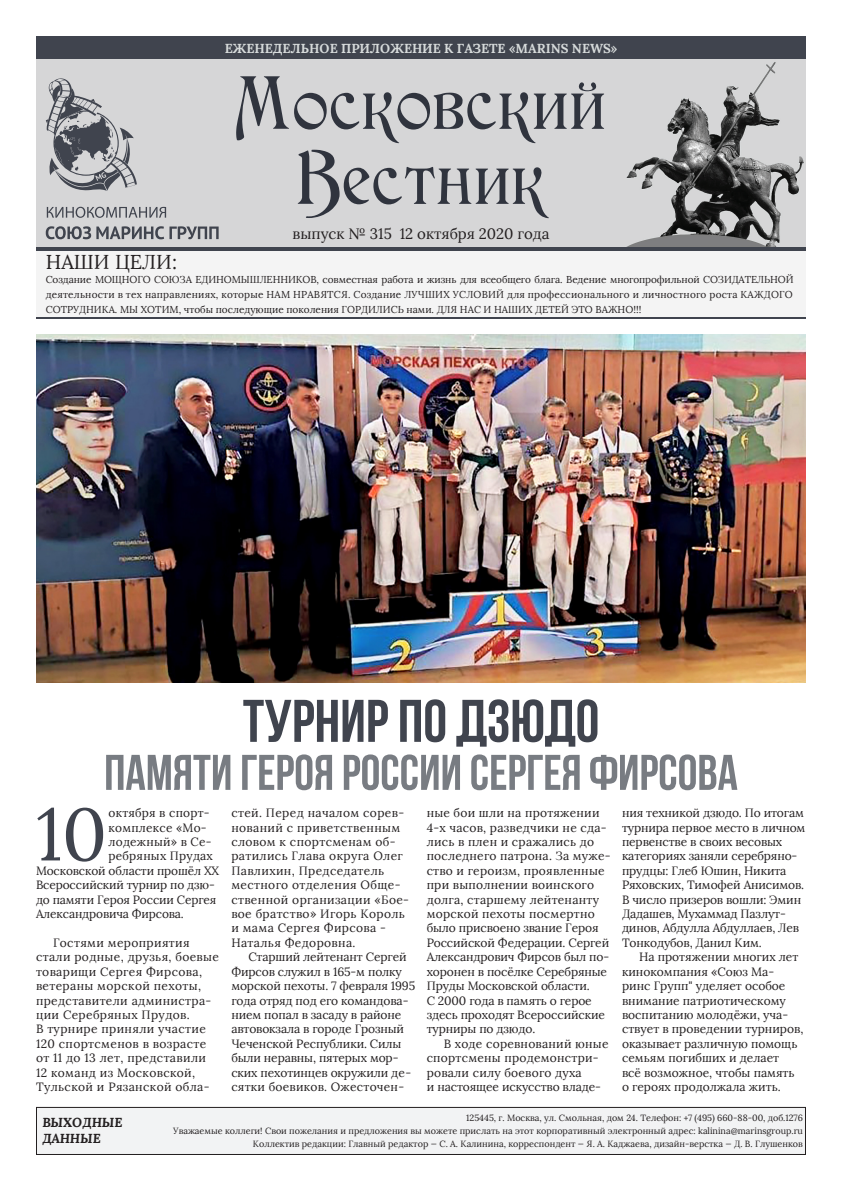
<style>
.page{position:relative;width:842px;height:1191px;background:#fff}
.page>*{position:absolute;margin:0;border:0;box-sizing:border-box;transform-origin:0 0}
.t1{font:73.7px "Lora";color:#40444e}
.t2{font:60px "Bebas Neue Cyrillic";color:#40444e}
.t3{font:55px "Medieval";letter-spacing:.02em;color:#30343e}
.t4{font:50px "Bebas Neue Cyrillic";color:#787c82}
.t5{font:20px "Lora";color:#231f20}
.t6{font:15px "Lora";color:#231f20}
.t7{font:700 13px "Lora";color:#d7dbdb}
.t8{font:italic 700 13px "Lora";color:#231f20}
.t9{font:12px/14.4px "Lora";color:#231f20}
.t10{font:12px/14.4px "Lora";letter-spacing:.03em;color:#231f20}
.t11{font:12px/14.4px "Lora";letter-spacing:.02em;color:#231f20}
.t12{font:10px/15px "Lora";color:#231f20}
.t13{font:9px "Lora";color:#231f20}
</style>
<div class="page">
<img style="left:36px;top:59px;width:770px;height:188px">
<div style="left:36px;top:36px;width:770px;height:23px;background:#40444e"></div>
<div style="left:36px;top:247px;width:770px;height:70px;background:#f4f4f4"></div>
<hr style="left:36px;top:317px;width:770px;height:2px;background:#40444e">
<hr style="left:36px;top:247px;width:770px;height:3px;background:#40444e">
<svg style="left:46px;top:226px;width:173px;height:13px;background:#939499"></svg>
<svg style="left:47px;top:207px;width:119px;height:11px"></svg>
<svg style="left:46px;top:78px;width:91px;height:113px;background:#a2a4a8"></svg>
<img style="left:36px;top:335px;width:770px;height:347px">
<div style="left:36px;top:1107px;width:769px;height:47px;background:#f2f3f4"></div>
<div style="left:36px;top:1107px;width:770px;height:48px;border:1px solid #231f20"></div>
<p class="t7" style="left:225px;top:40px;width:394px">ЕЖЕНЕДЕЛЬНОЕ ПРИЛОЖЕНИЕ К ГАЗЕТЕ «MARINS NEWS»</p>
<p class="t3" style="left:236px;top:63px;width:372px">Московский</p>
<p class="t3" style="left:297px;top:138px;width:249px">Вестник</p>
<p class="t6" style="left:293px;top:225px;width:258px">выпуск № 315 12 октября 2020 года</p>
<p class="t12" style="left:46px;top:272px;width:749px">Создание МОЩНОГО СОЮЗА ЕДИНОМЫШЛЕННИКОВ, совместная работа и жизнь для всеобщего блага. Ведение многопрофильной СОЗИДАТЕЛЬНОЙ деятельности в тех направлениях, которые НАМ НРАВЯТСЯ. Создание ЛУЧШИХ УСЛОВИЙ для профессионального и личностного роста КАЖДОГО</p>
<p class="t12" style="left:46px;top:302px;width:597px">СОТРУДНИКА. МЫ ХОТИМ, чтобы последующие поколения ГОРДИЛИСЬ нами. ДЛЯ НАС И НАШИХ ДЕТЕЙ ЭТО ВАЖНО!!!</p>
<p class="t5" style="left:46px;top:250px;width:133px">НАШИ ЦЕЛИ:</p>
<p class="t2" style="left:243px;top:688px;width:358px">ТУРНИР ПО ДЗЮДО</p>
<p class="t4" style="left:104px;top:745px;width:635px">ПАМЯТИ ГЕРОЯ РОССИИ СЕРГЕЯ ФИРСОВА</p>
<p class="t1" style="left:36px;top:789px;width:73px">10</p>
<p class="t11" style="left:109px;top:806px;width:103px">октября в спорт-</p>
<p class="t9" style="left:427px;top:806px;width:185px">ные бои шли на протяжении<br>4-х часов, разведчики не сда&shy;лись в плен и сражались до последнего патрона. За муже&shy;ство и героизм, проявленные при выполнении воинского долга, старшему лейтенанту морской пехоты посмертно было присвоено звание Героя<br>Российской Федерации. Сергей<br>Александрович Фирсов был по&shy;хоронен в посёлке Серебряные<br>Пруды Московской области.<br>С 2000 года в память о герое здесь проходят Всероссийские турниры по дзюдо.</p>
<p class="t11" style="left:427px;top:1036px;width:183px;text-indent:17px">В ходе соревнований юные спортсмены продемонстри&shy;ровали силу боевого духа<br>и настоящее искусство владе-</p>
<p class="t9" style="left:622px;top:806px;width:185px">ния техникой дзюдо. По итогам турнира первое место в личном первенстве в своих весовых категориях заняли серебряно&shy;прудцы: Глеб Юшин, Никита<br>Ряховских, Тимофей Анисимов.<br>В число призеров вошли: Эмин<br>Дадашев, Мухаммад Пазлут&shy;динов, Абдулла Абдуллаев, Лев<br>Тонкодубов, Данил Ким.</p>
<p class="t9" style="left:622px;top:950px;width:183px;text-indent:17px">На протяжении многих лет кинокомпания «Союз Ма&shy;ринс Групп" уделяет особое внимание патриотическому воспитанию молодёжи, уча&shy;ствует в проведении турниров, оказывает различную помощь семьям погибших и делает<br>всё возможное, чтобы память о героях продолжала жить.</p>
<p class="t13" style="left:466px;top:1112px;width:338px">125445, г. Москва, ул. Смольная, дом 24. Телефон: +7 (495) 660-88-00, доб.1276</p>
<p class="t13" style="left:173px;top:1125px;width:631px">Уважаемые коллеги! Свои пожелания и предложения вы можете прислать на этот корпоративный электронный адрес: kalinina@marinsgroup.ru</p>
<p class="t13" style="left:253px;top:1138px;width:551px">Коллектив редакции: Главный редактор — С. А. Калинина, корреспондент — Я. А. Каджаева, дизайн-верстка — Д. В. Глушенков</p>
<p class="t10" style="left:231px;top:806px;width:179px">стей. Перед началом сорев&shy;нований с приветственным словом к спортсменам об&shy;ратились Глава округа Олег<br>Павлихин, Председатель местного отделения Обще&shy;ственной организации «Бое&shy;вое братство» Игорь Король и мама Сергея Фирсова -<br>Наталья Федоровна.</p>
<p class="t9" style="left:231px;top:950px;width:185px;text-indent:17px">Старший лейтенант Сергей<br>Фирсов служил в 165-м полку морской пехоты. 7 февраля 1995 года отряд под его командова&shy;нием попал в засаду в районе автовокзала в городе Грозный<br>Чеченской Республики. Силы были неравны, пятерых мор&shy;ских пехотинцев окружили де&shy;сятки боевиков. Ожесточен-</p>
<p class="t11" style="left:109px;top:820px;width:100px">комплексе «Мо-</p>
<p class="t11" style="left:109px;top:834px;width:104px">лодежный» в Се-</p>
<p class="t11" style="left:109px;top:849px;width:106px">ребряных Прудах</p>
<p class="t9" style="left:36px;top:863px;width:185px">Московской области прошёл ХХ</p>
<p class="t9" style="left:36px;top:878px;width:180px">Всероссийский турнир по дзю-</p>
<p class="t9" style="left:36px;top:892px;width:182px">до памяти Героя России Сергея</p>
<p class="t9" style="left:36px;top:906px;width:149px">Александровича Фирсова.</p>
<p class="t10" style="left:36px;top:935px;width:184px;text-indent:17px">Гостями мероприятия стали родные, друзья, боевые товарищи Сергея Фирсова, ветераны морской пехоты, представители администра&shy;ции Серебряных Прудов.<br>В турнире приняли участие<br>120 спортсменов в возрасте от 11 до 13 лет, представили<br>12 команд из Московской,<br>Тульской и Рязанской обла-</p>
<p class="t8" style="left:42px;top:1113px;width:82px">ВЫХОДНЫЕ</p>
<p class="t8" style="left:42px;top:1129px;width:60px">ДАННЫЕ</p>
</div>
